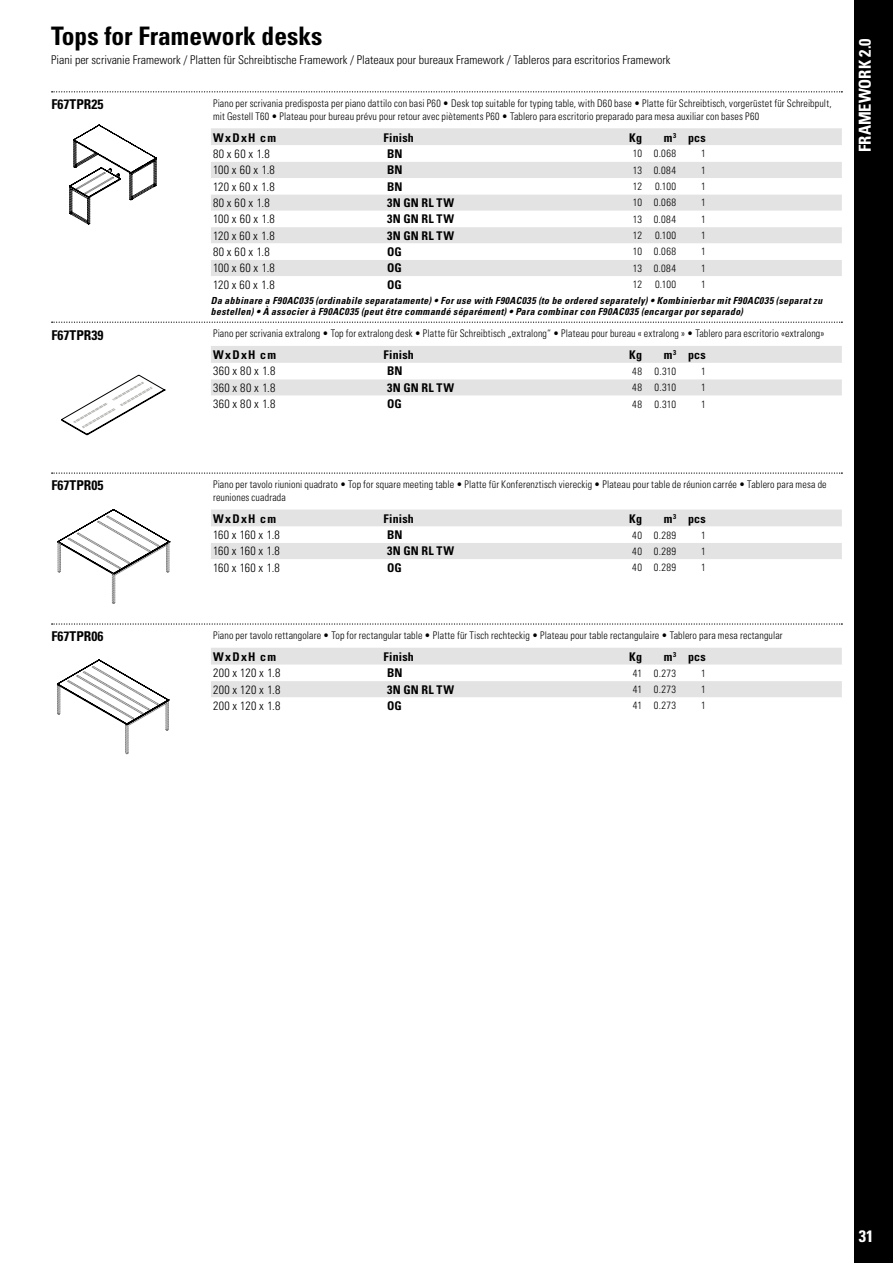
<style>
.page{position:relative;width:893px;height:1263px;background:#fff}
.page>*{position:absolute;margin:0;border:0;box-sizing:border-box;transform-origin:0 0}
.t1{font:700 condensed 25.5px "Univers LT Std";color:#000}
.t2{font:700 condensed 16.5px "Univers LT Std";color:#fff}
.t3{font:700 condensed 13.5px "Univers LT Std";color:#000}
.t4{font:300 condensed 12px "Univers LT Std";color:#000}
.t5{font:700 condensed 12px "Univers LT Std";letter-spacing:.025em;color:#000}
.t6{font:300 condensed 10.5px/12.8px "Univers LT Std";letter-spacing:.015em;color:#000;scale:.95 1}
.t7{font:300 condensed 10.5px "Univers LT Std";letter-spacing:.015em;color:#000}
.t8{font:italic 700 condensed 9.75px/10.5px "Univers LT Std";letter-spacing:.04em;color:#000}
</style>
<div class="page">
<div style="left:855px;top:0;width:38px;height:1263px;background:#000"></div>
<svg style="left:52px;top:91px;width:790px;height:1px"></svg>
<svg style="left:69px;top:125px;width:88px;height:100px"></svg>
<div style="left:211px;top:128px;width:631px;height:17px;background:#e3e3e3"></div>
<svg style="left:211px;top:162px;width:631px;height:114px;fill:#e3e3e3"></svg>
<svg style="left:52px;top:322px;width:790px;height:1px"></svg>
<svg style="left:61px;top:375px;width:104px;height:60px"></svg>
<svg style="left:211px;top:346px;width:631px;height:50px"></svg>
<svg style="left:52px;top:472px;width:790px;height:2px"></svg>
<svg style="left:58px;top:509px;width:112px;height:95px"></svg>
<svg style="left:211px;top:510px;width:631px;height:49px"></svg>
<svg style="left:52px;top:623px;width:790px;height:2px"></svg>
<svg style="left:57px;top:660px;width:112px;height:94px"></svg>
<svg style="left:211px;top:648px;width:631px;height:49px"></svg>
<h1 class="t1" style="left:51px;top:20px;width:273px">Tops for Framework desks</h1>
<p class="t4" style="left:51px;top:53px;width:621px">Piani per scrivanie Framework / Platten für Schreibtische Framework / Plateaux pour bureaux Framework / Tableros para escritorios Framework</p>
<p class="t3" style="left:52px;top:96px;width:53px">F67TPR25</p>
<p class="t6" style="left:213px;top:97px;width:653px">Piano per scrivania predisposta per piano dattilo con basi P60 • Desk top suitable for typing table, with D60 base • Platte für Schreibtisch, vorgerüstet für Schreibpult, mit Gestell T60 • Plateau pour bureau prévu pour retour avec piètements P60 • Tablero para escritorio preparado para mesa auxiliar con bases P60</p>
<p class="t5" style="left:213px;top:130px;width:65px">WxDxH cm</p>
<p class="t5" style="left:384px;top:130px;width:32px">Finish</p>
<p class="t5" style="left:629px;top:130px;width:14px">Kg</p>
<p class="t5" style="left:664px;top:130px;width:43px">m<sup>3</sup> pcs</p>
<p class="t4" style="left:213px;top:146px;width:58px">80 x 60 x 1.8</p>
<p class="t5" style="left:387px;top:146px;width:17px">BN</p>
<p class="t7" style="left:633px;top:147px;width:45px">10 0.068</p>
<p class="t7" style="left:701px;top:147px;width:6px">1</p>
<p class="t4" style="left:213px;top:163px;width:63px">100 x 60 x 1.8</p>
<p class="t5" style="left:387px;top:163px;width:17px">BN</p>
<p class="t7" style="left:633px;top:164px;width:45px">13 0.084</p>
<p class="t7" style="left:701px;top:164px;width:6px">1</p>
<p class="t4" style="left:213px;top:179px;width:63px">120 x 60 x 1.8</p>
<p class="t5" style="left:387px;top:179px;width:17px">BN</p>
<p class="t7" style="left:633px;top:180px;width:45px">12 0.100</p>
<p class="t7" style="left:701px;top:180px;width:6px">1</p>
<p class="t4" style="left:213px;top:195px;width:58px">80 x 60 x 1.8</p>
<p class="t5" style="left:387px;top:195px;width:69px">3N GN RL TW</p>
<p class="t7" style="left:633px;top:196px;width:45px">10 0.068</p>
<p class="t7" style="left:701px;top:196px;width:6px">1</p>
<p class="t4" style="left:213px;top:212px;width:63px">100 x 60 x 1.8</p>
<p class="t5" style="left:387px;top:212px;width:69px">3N GN RL TW</p>
<p class="t7" style="left:633px;top:213px;width:45px">13 0.084</p>
<p class="t7" style="left:701px;top:213px;width:6px">1</p>
<p class="t4" style="left:213px;top:228px;width:63px">120 x 60 x 1.8</p>
<p class="t5" style="left:387px;top:228px;width:69px">3N GN RL TW</p>
<p class="t7" style="left:633px;top:229px;width:45px">12 0.100</p>
<p class="t7" style="left:701px;top:229px;width:6px">1</p>
<p class="t4" style="left:213px;top:245px;width:58px">80 x 60 x 1.8</p>
<p class="t5" style="left:387px;top:244px;width:16px">OG</p>
<p class="t7" style="left:633px;top:245px;width:45px">10 0.068</p>
<p class="t7" style="left:701px;top:245px;width:6px">1</p>
<p class="t4" style="left:213px;top:261px;width:63px">100 x 60 x 1.8</p>
<p class="t5" style="left:387px;top:261px;width:16px">OG</p>
<p class="t7" style="left:633px;top:262px;width:45px">13 0.084</p>
<p class="t7" style="left:701px;top:262px;width:6px">1</p>
<p class="t4" style="left:213px;top:277px;width:63px">120 x 60 x 1.8</p>
<p class="t5" style="left:387px;top:277px;width:16px">OG</p>
<p class="t7" style="left:633px;top:278px;width:45px">12 0.100</p>
<p class="t7" style="left:701px;top:278px;width:6px">1</p>
<p class="t8" style="left:211px;top:295px;width:613px">Da abbinare a F90AC035 (ordinabile separatamente) • For use with F90AC035 (to be ordered separately) • Kombinierbar mit F90AC035 (separat zu bestellen) • À associer à F90AC035 (peut être commandé séparément) • Para combinar con F90AC035 (encargar por separado)</p>
<p class="t3" style="left:52px;top:326px;width:53px">F67TPR39</p>
<p class="t6" style="left:213px;top:327px;width:645px">Piano per scrivania extralong • Top for extralong desk • Platte für Schreibtisch „extralong“ • Plateau pour bureau « extralong » • Tablero para escritorio «extralong»</p>
<p class="t5" style="left:213px;top:347px;width:65px">WxDxH cm</p>
<p class="t5" style="left:384px;top:347px;width:32px">Finish</p>
<p class="t5" style="left:629px;top:347px;width:14px">Kg</p>
<p class="t5" style="left:664px;top:347px;width:43px">m<sup>3</sup> pcs</p>
<p class="t4" style="left:213px;top:364px;width:64px">360 x 80 x 1.8</p>
<p class="t5" style="left:387px;top:364px;width:17px">BN</p>
<p class="t7" style="left:632px;top:365px;width:45px">48 0.310</p>
<p class="t7" style="left:701px;top:365px;width:6px">1</p>
<p class="t4" style="left:213px;top:380px;width:64px">360 x 80 x 1.8</p>
<p class="t5" style="left:387px;top:380px;width:69px">3N GN RL TW</p>
<p class="t7" style="left:632px;top:381px;width:45px">48 0.310</p>
<p class="t7" style="left:701px;top:381px;width:6px">1</p>
<p class="t4" style="left:213px;top:397px;width:64px">360 x 80 x 1.8</p>
<p class="t5" style="left:387px;top:396px;width:16px">OG</p>
<p class="t7" style="left:632px;top:398px;width:45px">48 0.310</p>
<p class="t7" style="left:701px;top:398px;width:6px">1</p>
<h2 class="t2" style="left:855px;top:152px;width:115px;rotate:-90deg">FRAMEWORK 2.0</h2>
<p class="t3" style="left:52px;top:477px;width:53px">F67TPR05</p>
<p class="t6" style="left:213px;top:478px;width:647px">Piano per tavolo riunioni quadrato • Top for square meeting table • Platte für Konferenztisch viereckig • Plateau pour table de réunion carrée • Tablero para mesa de reuniones cuadrada</p>
<p class="t5" style="left:213px;top:511px;width:65px">WxDxH cm</p>
<p class="t5" style="left:384px;top:511px;width:32px">Finish</p>
<p class="t5" style="left:629px;top:511px;width:14px">Kg</p>
<p class="t5" style="left:664px;top:511px;width:43px">m<sup>3</sup> pcs</p>
<p class="t4" style="left:213px;top:528px;width:68px">160 x 160 x 1.8</p>
<p class="t5" style="left:387px;top:527px;width:17px">BN</p>
<p class="t7" style="left:632px;top:528px;width:45px">40 0.289</p>
<p class="t7" style="left:701px;top:528px;width:6px">1</p>
<p class="t4" style="left:213px;top:544px;width:68px">160 x 160 x 1.8</p>
<p class="t5" style="left:387px;top:544px;width:69px">3N GN RL TW</p>
<p class="t7" style="left:632px;top:545px;width:45px">40 0.289</p>
<p class="t7" style="left:701px;top:545px;width:6px">1</p>
<p class="t4" style="left:213px;top:560px;width:68px">160 x 160 x 1.8</p>
<p class="t5" style="left:387px;top:560px;width:16px">OG</p>
<p class="t7" style="left:632px;top:561px;width:45px">40 0.289</p>
<p class="t7" style="left:701px;top:561px;width:6px">1</p>
<p class="t3" style="left:52px;top:628px;width:53px">F67TPR06</p>
<p class="t6" style="left:213px;top:629px;width:601px">Piano per tavolo rettangolare • Top for rectangular table • Platte für Tisch rechteckig • Plateau pour table rectangulaire • Tablero para mesa rectangular</p>
<p class="t5" style="left:213px;top:649px;width:65px">WxDxH cm</p>
<p class="t5" style="left:384px;top:649px;width:32px">Finish</p>
<p class="t5" style="left:629px;top:649px;width:14px">Kg</p>
<p class="t5" style="left:664px;top:649px;width:43px">m<sup>3</sup> pcs</p>
<p class="t4" style="left:213px;top:666px;width:69px">200 x 120 x 1.8</p>
<p class="t5" style="left:387px;top:666px;width:17px">BN</p>
<p class="t7" style="left:633px;top:667px;width:45px">41 0.273</p>
<p class="t7" style="left:701px;top:667px;width:6px">1</p>
<p class="t4" style="left:213px;top:682px;width:69px">200 x 120 x 1.8</p>
<p class="t5" style="left:387px;top:682px;width:69px">3N GN RL TW</p>
<p class="t7" style="left:633px;top:683px;width:45px">41 0.273</p>
<p class="t7" style="left:701px;top:683px;width:6px">1</p>
<p class="t4" style="left:213px;top:698px;width:69px">200 x 120 x 1.8</p>
<p class="t5" style="left:387px;top:698px;width:16px">OG</p>
<p class="t7" style="left:633px;top:699px;width:45px">41 0.273</p>
<p class="t7" style="left:701px;top:699px;width:6px">1</p>
<h2 class="t2" style="left:859px;top:1226px;width:16px">31</h2>
</div>
